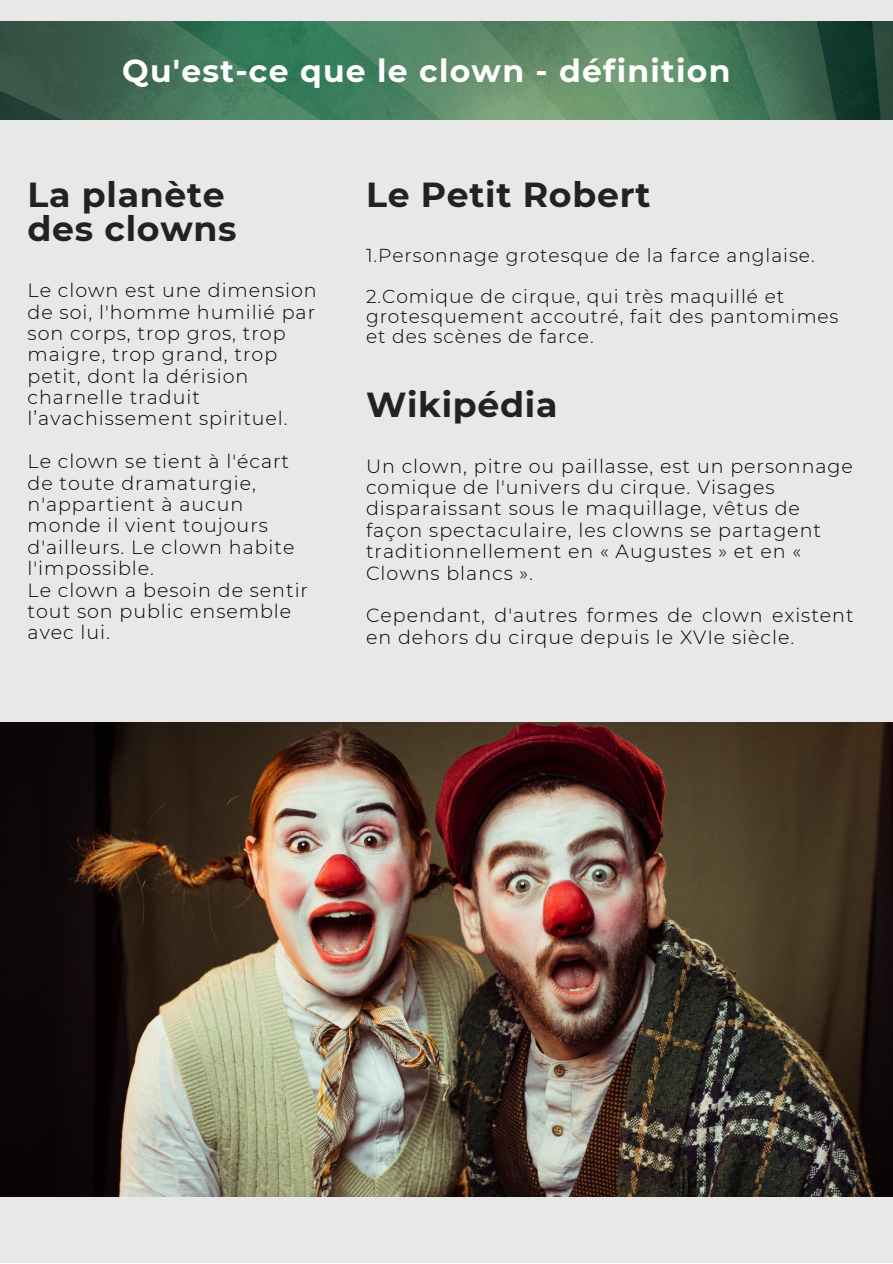
<style>
.page{position:relative;width:893px;height:1264px;background:#fff}
.page>*{position:absolute;margin:0;border:0;box-sizing:border-box;transform-origin:0 0}
.t1{font:700 34.65px/33.8px "Montserrat";letter-spacing:.02em;color:#222}
.t2{font:700 31.5px "Montserrat";letter-spacing:.04em;color:#fff}
.t3{font:300 19.05px/21.3px "Montserrat";letter-spacing:.05em;color:#000}
.t4{font:300 18.75px/20.2px "Montserrat";letter-spacing:.05em;color:#000}
</style>
<div class="page">
<div style="left:0;top:0;width:892px;height:1262px;background:#e8e8e8"></div>
<img style="left:0;top:723px;width:892px;height:473px">
<img style="left:0;top:21px;width:892px;height:98px">
<p class="t2" style="left:122px;top:52px;width:609px">Qu'est-ce que le clown - définition</p>
<p class="t1" style="left:28px;top:177px;width:210px">La planète des clowns</p>
<p class="t3" style="left:28px;top:280px;width:290px">Le clown est une dimension de soi, l'homme humilié par son corps, trop gros, trop maigre, trop grand, trop</p>
<p class="t3" style="left:28px;top:365px;width:261px">petit, dont la dérision charnelle traduit l’avachissement spirituel.</p>
<p class="t3" style="left:28px;top:451px;width:268px">Le clown se tient à l'écart de toute dramaturgie, n'appartient à aucun monde il vient toujours d'ailleurs. Le clown habite l'impossible.</p>
<p class="t3" style="left:28px;top:579px;width:282px">Le clown a besoin de sentir tout son public ensemble avec lui.</p>
<p class="t1" style="left:366px;top:177px;width:286px">Le Petit Robert</p>
<p class="t4" style="left:366px;top:245px;width:450px">1.Personnage grotesque de la farce anglaise.</p>
<p class="t4" style="left:366px;top:286px;width:474px">2.Comique de cirque, qui très maquillé et grotesquement accoutré, fait des pantomimes et des scènes de farce.</p>
<p class="t1" style="left:366px;top:387px;width:193px">Wikipédia</p>
<p class="t3" style="left:366px;top:455px;width:488px">Un clown, pitre ou paillasse, est un personnage comique de l'univers du cirque. Visages</p>
<p class="t3" style="left:366px;top:498px;width:456px">disparaissant sous le maquillage, vêtus de façon spectaculaire, les clowns se partagent traditionnellement en « Augustes » et en « Clowns blancs ».</p>
<p class="t3" style="left:366px;top:605px;width:489px">Cependant, d'autres formes de clown existent en dehors du cirque depuis le XVIe siècle.</p>
</div>
